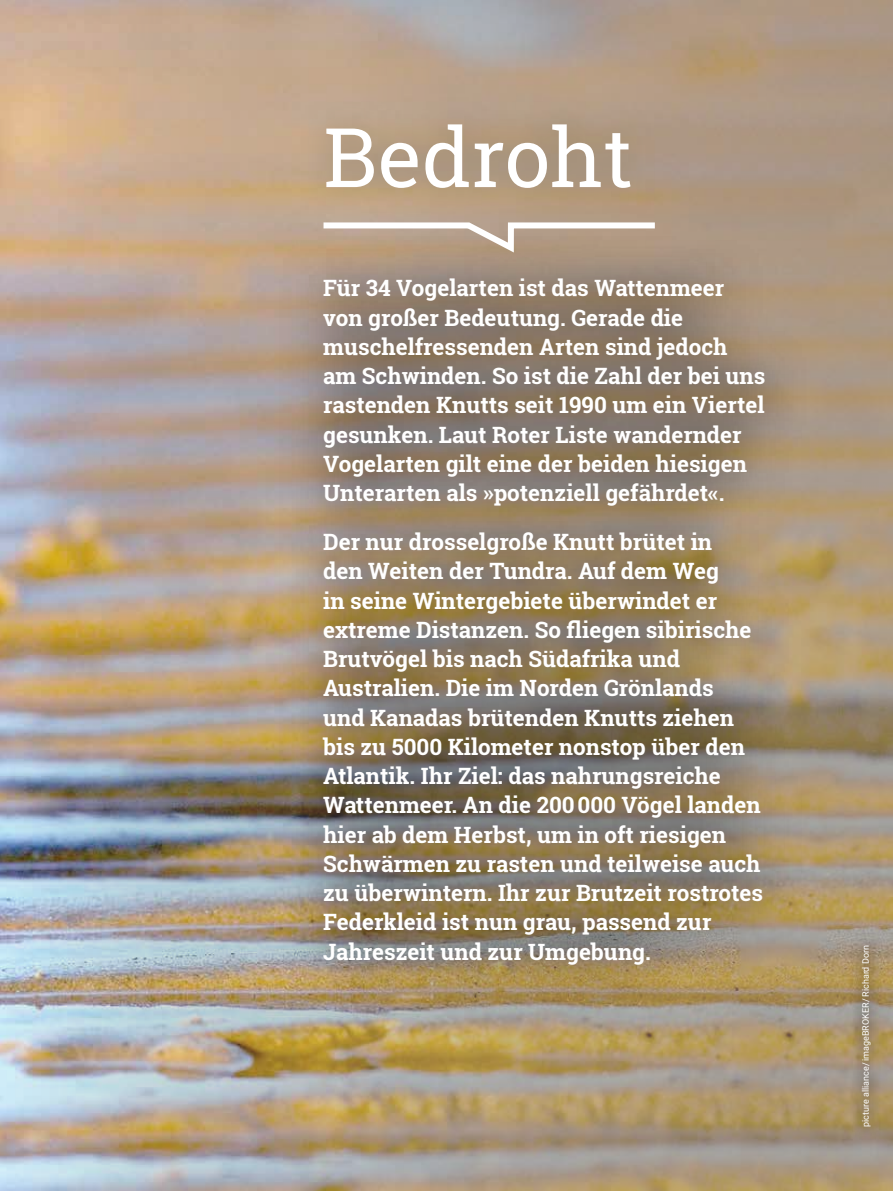
<style>
.page{position:relative;width:893px;height:1191px;background:#fff}
.page>*{position:absolute;margin:0;border:0;box-sizing:border-box;transform-origin:0 0}
.t1{font:82.2px "Roboto Slab";color:#fff}
.t2{font:700 22.5px/29.2px "Roboto Slab";color:#fff}
.t3{font:9px "Roboto";color:#fff}
</style>
<div class="page">
<img style="left:0;top:0;width:893px;height:1191px">
<svg style="left:848px;top:932px;width:35px;height:208px;background:#9f8c6d"></svg>
<svg style="left:278px;top:235px;width:531px;height:772px;background:#907f68"></svg>
<div style="left:300px;top:97px;width:356px;height:119px;background:linear-gradient(to right,#bda387,#ab947d)"></div>
<svg style="left:318px;top:219px;width:343px;height:38px;background:#c0ab97"></svg>
<h1 class="t1" style="left:324px;top:101px;width:311px">Bedroht</h1>
<p class="t2" style="left:323px;top:273px;width:444px">Für 34 Vogelarten ist das Wattenmeer von großer Bedeutung. Gerade die muschelfressenden Arten sind jedoch am Schwinden. So ist die Zahl der bei uns rastenden Knutts seit 1990 um ein Viertel gesunken. Laut Roter Liste wandernder Vogelarten gilt eine der beiden hiesigen Unterarten als »potenziell gefährdet«.</p>
<p class="t2" style="left:323px;top:527px;width:442px">Der nur drosselgroße Knutt brütet in<br>den Weiten der Tundra. Auf dem Weg<br>in seine Wintergebiete überwindet er -extreme Distanzen. So fliegen sibirische Brutvögel bis nach Südafrika und Australien. Die im Norden Grönlands<br>und Kanadas brütenden Knutts ziehen bis zu 5000 Kilometer nonstop über den Atlantik. Ihr Ziel: das nahrungsreiche Wattenmeer. An die 200 000 Vögel landen hier ab dem Herbst, um in oft riesigen Schwärmen zu rasten und teilweise auch zu überwintern. Ihr zur Brutzeit rostrotes Federkleid ist nun grau, passend zur Jahreszeit und zur Umgebung.</p>
<p class="t3" style="left:859px;top:1127px;width:183px;rotate:-90deg">picture alliance/imageBROKER/ Richard Dorn</p>
</div>
